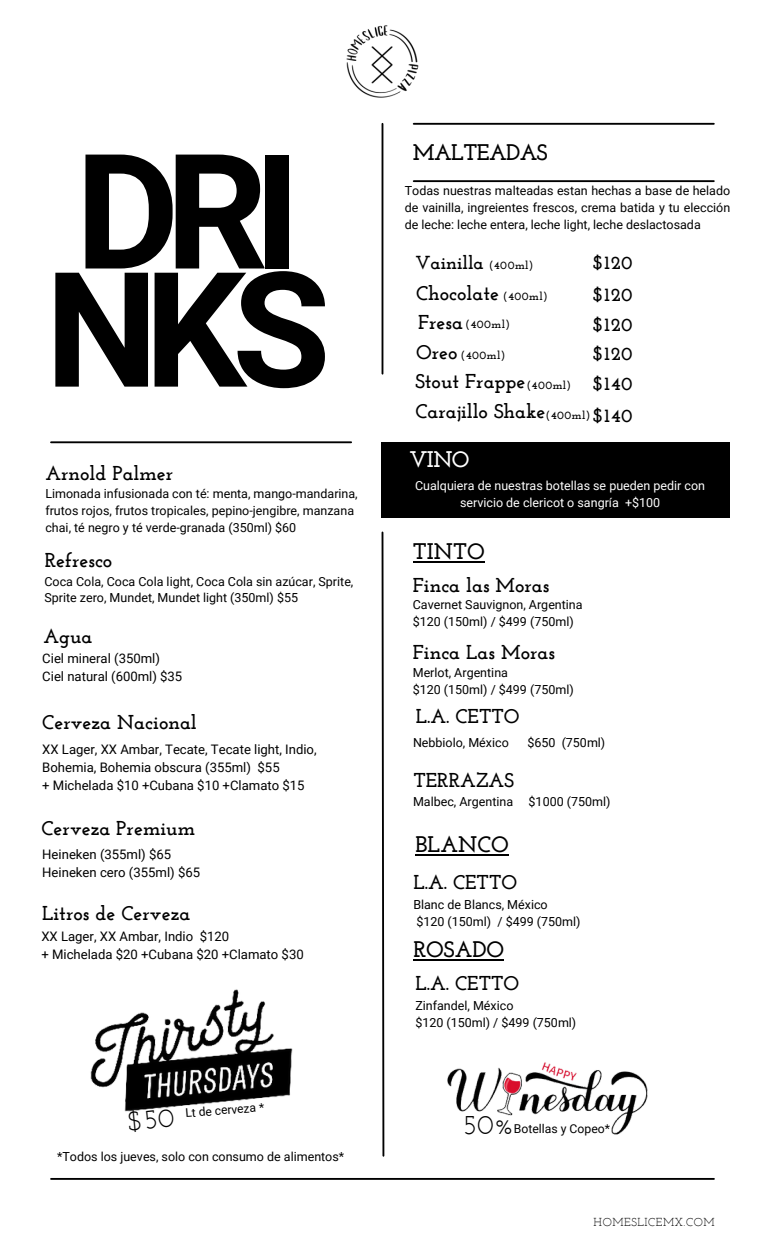
<style>
.page{position:relative;width:765px;height:1260px;background:#fff}
.page>*{position:absolute;margin:0;border:0;box-sizing:border-box;transform-origin:0 0}
.t1{font:700 160.25px "Roboto";letter-spacing:-.085em;color:#000}
.t2{font:27.38px "Josefin Slab";color:#000}
.t3{font:700 22.5px "Josefin Slab";color:#000}
.t4{font:700 22.5px "Josefin Slab";letter-spacing:-.03em;color:#000}
.t5{font:700 22.5px "Josefin Slab";color:#fff}
.t6{font:700 20px "Josefin Slab";color:#000}
.t7{font:700 18.75px "Josefin Slab";letter-spacing:.04em;color:#000}
.t8{font:700 18.75px "Josefin Slab";color:#000}
.t9{font:13.12px/17.8px "Roboto";color:#000}
.t10{font:12.5px/16.9px "Roboto";color:#000}
.t11{font:12.5px/16.9px "Roboto";color:#fff;text-align:center}
.t12{font:12.25px "Roboto";color:#000}
.t13{font:12px "Roboto";color:#000}
.t14{font:11.62px "Josefin Slab";letter-spacing:.05em;color:#000}
.t15{font:700 11.25px "Josefin Slab";letter-spacing:.04em;color:#000}
</style>
<div class="page">
<hr style="left:51px;top:441px;width:300px;height:2px;background:#000">
<hr style="left:414px;top:123px;width:300px;height:2px;background:#000">
<hr style="left:51px;top:1178px;width:663px;height:2px;background:#000">
<hr style="left:414px;top:180px;width:300px;height:2px;background:#000">
<hr style="left:382px;top:124px;width:1px;height:250px;background:#000">
<svg style="left:381px;top:531px;width:4px;height:626px"></svg>
<div style="left:382px;top:442px;width:348px;height:76px;background:#000"></div>
<img style="left:346px;top:25px;width:73px;height:73px">
<hr style="left:413px;top:561px;width:72px;height:2px;background:#000">
<img style="left:90px;top:989px;width:203px;height:123px">
<hr style="left:415px;top:854px;width:94px;height:2px;background:#000">
<hr style="left:413px;top:959px;width:91px;height:2px;background:#000">
<img style="left:447px;top:1062px;width:201px;height:73px">
<svg style="left:128px;top:1108px;width:46px;height:4px"></svg>
<p class="t1" style="left:75px;top:120px;width:227px">DRI</p>
<h1 class="t1" style="left:45px;top:238px;width:287px">NKS</h1>
<h4 class="t6" style="left:45px;top:465px;width:129px">Arnold Palmer</h4>
<p class="t10" style="left:45px;top:485px;width:314px">Limonada infusionada con té: menta, mango-mandarina, frutos rojos, frutos tropicales, pepino-jengibre, manzana chai, té negro y té verde-granada (350ml) $60</p>
<h4 class="t6" style="left:45px;top:552px;width:69px">Refresco</h4>
<h4 class="t10" style="left:44px;top:573px;width:310px">Coca Cola, Coca Cola light, Coca Cola sin azúcar, Sprite,<br>Sprite zero, Mundet, Mundet light (350ml) $55</h4>
<p class="t6" style="left:43px;top:628px;width:51px">Agua</p>
<h4 class="t9" style="left:42px;top:650px;width:142px">Ciel mineral (350ml)<br>Ciel natural (600ml) $35</h4>
<h4 class="t6" style="left:42px;top:714px;width:156px">Cerveza Nacional</h4>
<p class="t9" style="left:42px;top:741px;width:276px">XX Lager, XX Ambar, Tecate, Tecate light, Indio,<br>Bohemia, Bohemia obscura (355ml) $55<br>+ Michelada $10 +Cubana $10 +Clamato $15</p>
<h4 class="t6" style="left:41px;top:820px;width:155px">Cerveza Premium</h4>
<h4 class="t9" style="left:42px;top:846px;width:159px">Heineken (355ml) $65<br>Heineken cero (355ml) $65</h4>
<p class="t6" style="left:42px;top:905px;width:150px">Litros de Cerveza</p>
<h4 class="t9" style="left:41px;top:928px;width:264px">XX Lager, XX Ambar, Indio $120<br>+ Michelada $20 +Cubana $20 +Clamato $30</h4>
<p class="t13" style="left:185px;top:1106px;width:81px;rotate:-4deg">Lt de cerveza *</p>
<h4 class="t10" style="left:57px;top:1148px;width:289px">*Todos los jueves, solo con consumo de alimentos*</h4>
<p class="t4" style="left:413px;top:143px;width:136px">MALTEADAS</p>
<h4 class="t10" style="left:405px;top:182px;width:327px;text-align:justify">Todas nuestras malteadas estan hechas a base de helado de vainilla, ingreientes frescos, crema batida y tu elección de leche: leche entera, leche light, leche deslactosada</h4>
<h5 class="t8" style="left:415px;top:255px;width:70px">Vainilla</h5>
<h2 class="t6" style="left:416px;top:285px;width:85px">Chocolate</h2>
<h5 class="t6" style="left:418px;top:314px;width:47px">Fresa</h5>
<h2 class="t6" style="left:416px;top:344px;width:43px">Oreo</h2>
<h4 class="t6" style="left:415px;top:373px;width:112px">Stout Frappe</h4>
<h5 class="t6" style="left:415px;top:403px;width:132px">Carajillo Shake</h5>
<h4 class="t7" style="left:593px;top:255px;width:41px">$120</h4>
<h5 class="t7" style="left:593px;top:287px;width:41px">$120</h5>
<h3 class="t7" style="left:593px;top:317px;width:41px">$120</h3>
<h5 class="t7" style="left:593px;top:346px;width:41px">$120</h5>
<h3 class="t7" style="left:593px;top:376px;width:41px">$140</h3>
<h5 class="t7" style="left:593px;top:408px;width:41px">$140</h5>
<h2 class="t15" style="left:489px;top:260px;width:46px">(400ml)</h2>
<h3 class="t15" style="left:503px;top:292px;width:46px">(400ml)</h3>
<h5 class="t15" style="left:465px;top:319px;width:46px">(400ml)</h5>
<h2 class="t15" style="left:461px;top:350px;width:46px">(400ml)</h2>
<h3 class="t15" style="left:526px;top:380px;width:46px">(400ml)</h3>
<h5 class="t15" style="left:546px;top:411px;width:46px">(400ml)</h5>
<h2 class="t5" style="left:409px;top:450px;width:62px">VINO</h2>
<p class="t11" style="left:415px;top:477px;width:292px">Cualquiera de nuestras botellas se pueden pedir con servicio de clericot o sangría +$100</p>
<h4 class="t3" style="left:413px;top:542px;width:73px">TINTO</h4>
<p class="t6" style="left:413px;top:577px;width:138px">Finca las Moras</p>
<h4 class="t10" style="left:413px;top:596px;width:171px">Cavernet Sauvignon, Argentina $120 (150ml) / $499 (750ml)</h4>
<h5 class="t6" style="left:413px;top:644px;width:144px">Finca Las Moras</h5>
<h4 class="t10" style="left:413px;top:664px;width:162px">Merlot, Argentina<br>$120 (150ml) / $499 (750ml)</h4>
<h5 class="t6" style="left:416px;top:708px;width:105px">L.A. CETTO</h5>
<h4 class="t10" style="left:413px;top:734px;width:97px">Nebbiolo, México</h4>
<h4 class="t10" style="left:527px;top:734px;width:79px">$650 (750ml)</h4>
<h5 class="t6" style="left:413px;top:772px;width:102px">TERRAZAS</h5>
<h4 class="t10" style="left:413px;top:793px;width:199px">Malbec, Argentina $1000 (750ml)</h4>
<h5 class="t3" style="left:415px;top:835px;width:95px">BLANCO</h5>
<h4 class="t6" style="left:413px;top:874px;width:105px">L.A. CETTO</h4>
<h5 class="t10" style="left:413px;top:896px;width:169px">Blanc de Blancs, México<br>$120 (150ml) / $499 (750ml)</h5>
<h4 class="t3" style="left:413px;top:940px;width:92px">ROSADO</h4>
<h5 class="t6" style="left:415px;top:975px;width:105px">L.A. CETTO</h5>
<p class="t10" style="left:415px;top:998px;width:162px">Zinfandel, México<br>$120 (150ml) / $499 (750ml)</p>
<h2 class="t2" style="left:462px;top:1114px;width:53px">50%</h2>
<p class="t12" style="left:514px;top:1122px;width:98px">Botellas y Copeo*</p>
<h5 class="t14" style="left:594px;top:1217px;width:122px">HOMESLICEMX.COM</h5>
</div>
